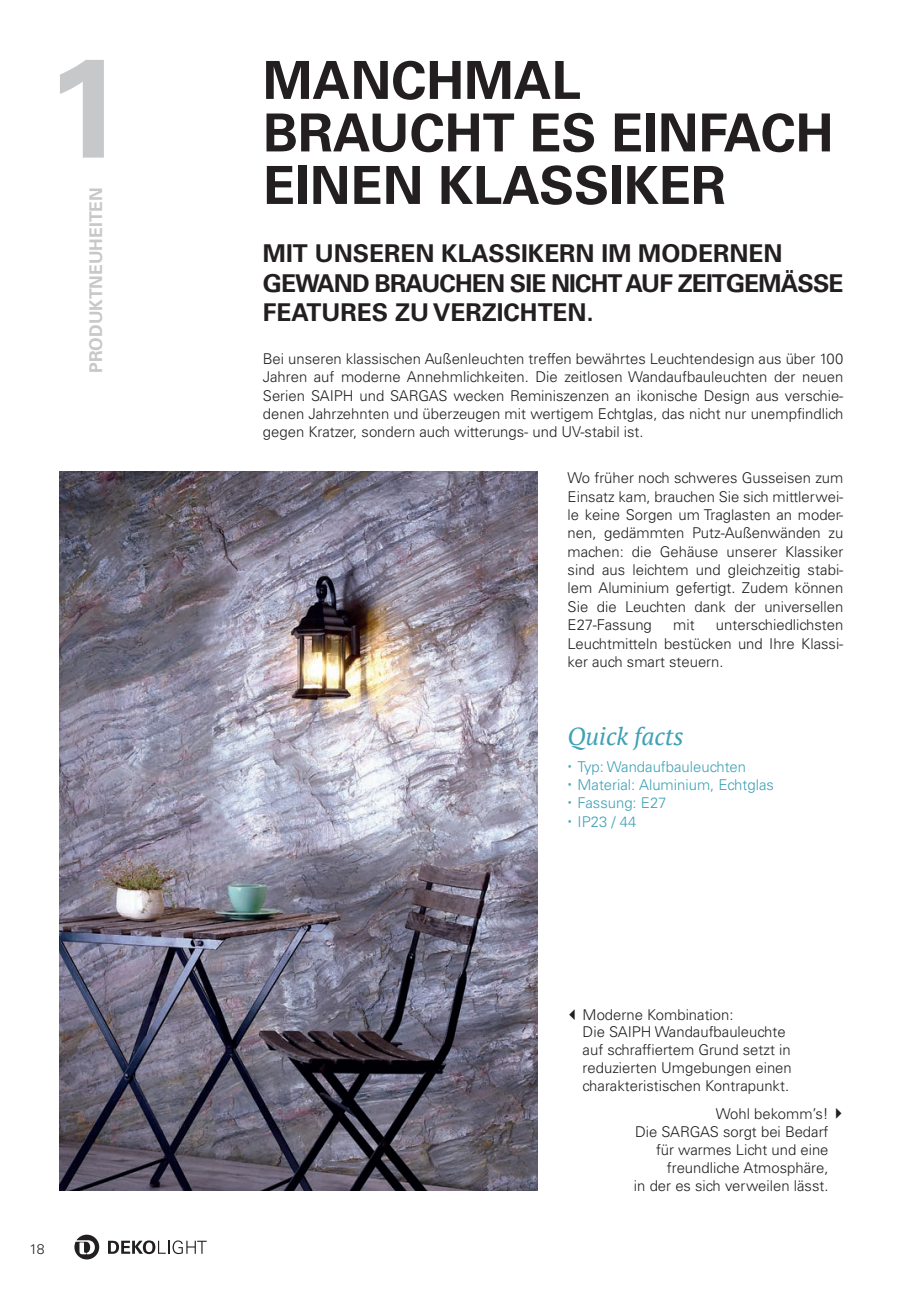
<style>
.page{position:relative;width:903px;height:1290px;background:#fff}
.page>*{position:absolute;margin:0;border:0;box-sizing:border-box;transform-origin:0 0}
.H1_80__30_K{font:700 140px "Univers";color:#c7c8ca}
.H2_30__30_K{font:700 52.5px/52.5px "Univers";color:#231f20}
.H3_14_16_8{font:700 24.5px/29.4px "Univers";color:#231f20}
.H_BOX_14__16_8_K85{font:italic 24.5px "PT Serif";color:#3ea1b4}
.t1{font:700 17.5px "Univers";color:#c7c8ca}
.Text_8_5_10_5{font:300 14.88px/18.4px "Univers";color:#231f20;text-align:justify}
.t2{font:300 14.88px "Univers";color:#3ea1b4}
.t3{font:300 14px "Univers";color:#231f20}
</style>
<div class="page">
<img style="left:60px;top:471px;width:478px;height:720px">
<svg style="left:74px;top:1234px;width:25px;height:25px"></svg>
<svg style="left:108px;top:1240px;width:99px;height:14px"></svg>
<p class="H1_80__30_K" style="left:47px;top:26px;width:79px">1</p>
<p class="t1" style="left:86px;top:373px;width:187px;rotate:-90deg">PRODUKTNEUHEITEN</p>
<p class="t3" style="left:30px;top:1240px;width:17px">18</p>
<p class="H2_30__30_K" style="left:263px;top:55px;width:572px">MANCHMAL<br>BRAUCHT ES EINFACH<br>EINEN KLASSIKER</p>
<p class="H3_14_16_8" style="left:263px;top:239px;width:582px">MIT UNSEREN KLASSIKERN IM MODERNEN<br>GEWAND BRAUCHEN SIE NICHT AUF ZEITGEMÄSSE<br>FEATURES ZU VERZICHTEN.</p>
<p class="Text_8_5_10_5" style="left:263px;top:349px;width:582px">Bei unseren klassischen Außenleuchten treffen bewährtes Leuchtendesign aus über 100<br>Jahren auf moderne Annehmlichkeiten. Die zeitlosen Wandaufbauleuchten der neuen Serien SAIPH und SARGAS wecken Reminiszenzen an ikonische Design aus verschie&shy;denen Jahrzehnten und überzeugen mit wertigem Echtglas, das nicht nur unempfindlich gegen Kratzer, sondern auch witterungs- und UV-stabil ist.</p>
<p class="Text_8_5_10_5" style="left:568px;top:469px;width:277px">Wo früher noch schweres Gusseisen zum Einsatz kam, brauchen Sie sich mittlerwei&shy;le keine Sorgen um Traglasten an moder&shy;nen, gedämmten Putz-Außenwänden zu machen: die Gehäuse unserer Klassiker sind aus leichtem und gleichzeitig stabi&shy;lem Aluminium gefertigt. Zudem können Sie die Leuchten dank der universellen E27-Fassung</p>
<p class="Text_8_5_10_5" style="left:568px;top:616px;width:277px;text-indent:148px">unterschiedlichsten Leuchtmitteln bestücken und Ihre Klassi&shy;ker auch smart steuern.</p>
<p class="Text_8_5_10_5" style="left:673px;top:616px;width:23px">mit</p>
<p class="H_BOX_14__16_8_K85" style="left:568px;top:721px;width:117px">Quick facts</p>
<p class="t2" style="left:577px;top:757px;width:170px">Typ: Wandaufbauleuchten</p>
<p class="t2" style="left:577px;top:776px;width:198px">Material: Aluminium, Echtglas</p>
<p class="t2" style="left:577px;top:794px;width:90px">Fassung: E27</p>
<p class="t2" style="left:577px;top:812px;width:60px">IP23 / 44</p>
<p class="Text_8_5_10_5" style="left:583px;top:1005px;width:211px;line-height:17.8px;text-align:left">Moderne Kombination:<br>Die SAIPH Wandaufbauleuchte auf schraffiertem Grund setzt in reduzierten Umgebungen einen charakteristischen Kontrapunkt.</p>
<p class="Text_8_5_10_5" style="left:716px;top:1105px;width:114px">Wohl bekomm’s!</p>
<p class="Text_8_5_10_5" style="left:634px;top:1123px;width:196px;line-height:17.8px;text-align:right">Die SARGAS sorgt bei Bedarf für warmes Licht und eine freundliche Atmosphäre,<br>in der es sich verweilen lässt.</p>
</div>
